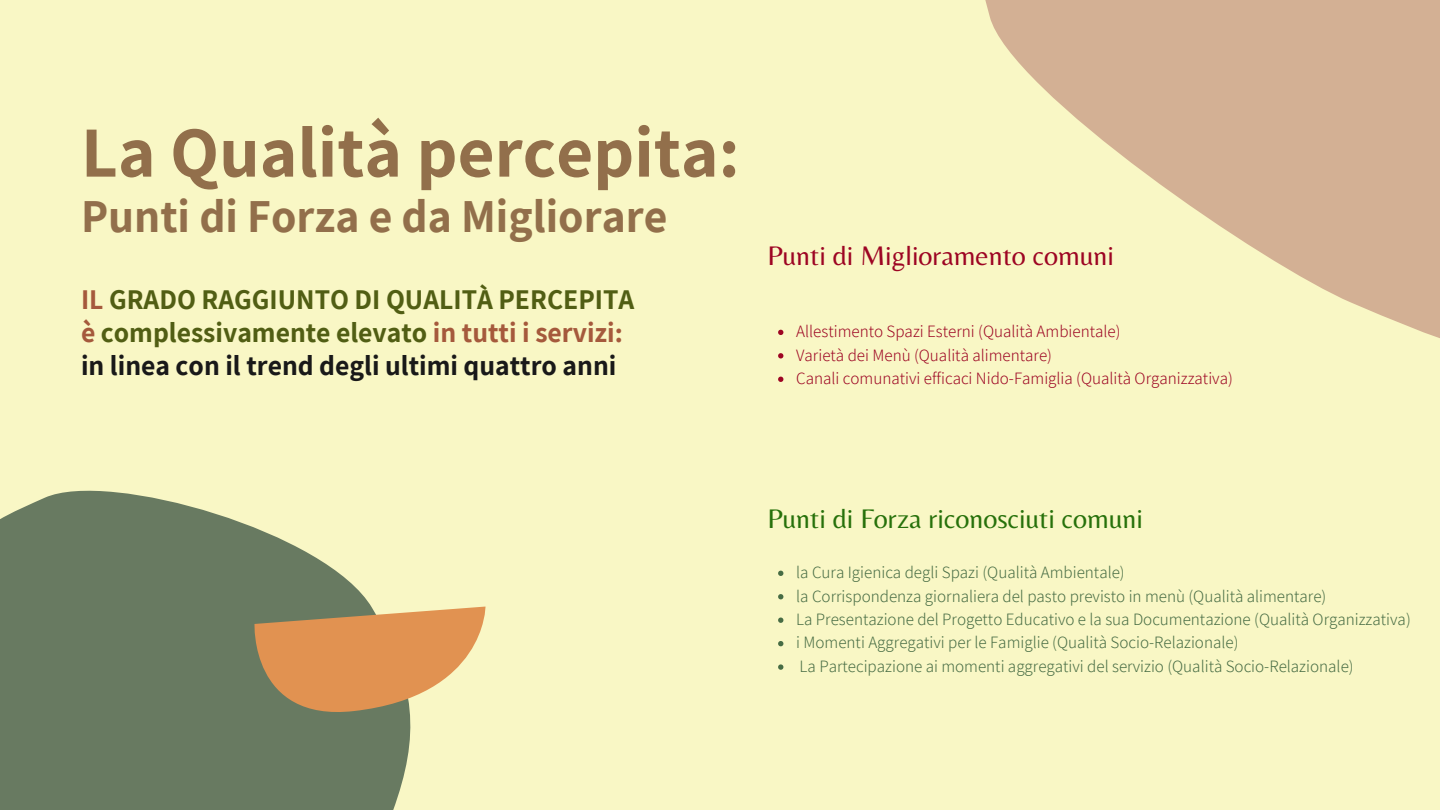
<style>
.page{position:relative;width:1440px;height:810px;background:#f9f7c5}
.page>*{position:absolute;margin:0;border:0;box-sizing:border-box;transform-origin:0 0}
.t1{font:700 72px "Assistant";color:#926f4b}
.t2{font:700 46px "Assistant";color:#926f4b}
.t3{font:28px "Belleza";color:#27710b}
.t4{font:28px "Belleza";color:#9d0523}
.t5{font:700 27.9px/33px "Assistant";color:#515e14}
.t6{font:300 16.9px "Assistant";color:#476c44}
.t7{font:300 16.9px "Assistant";color:#9d0523}
.s1{color:#a5593c}
.s2{color:#191919}
</style>
<div class="page">
<svg style="left:985px;top:0;width:455px;height:338px;fill:#d3b094"></svg>
<svg style="left:0;top:490px;width:411px;height:320px;background:#7d8c6f"></svg>
<svg style="left:250px;top:607px;width:235px;height:116px"></svg>
<svg style="left:778px;top:330px;width:5px;height:5px"></svg>
<svg style="left:778px;top:353px;width:5px;height:5px"></svg>
<svg style="left:778px;top:377px;width:5px;height:5px"></svg>
<svg style="left:778px;top:571px;width:5px;height:5px"></svg>
<svg style="left:778px;top:594px;width:5px;height:5px"></svg>
<svg style="left:778px;top:618px;width:5px;height:5px"></svg>
<svg style="left:778px;top:641px;width:5px;height:5px"></svg>
<svg style="left:778px;top:664px;width:5px;height:6px"></svg>
<p class="t1" style="left:81px;top:103px;width:660px">La Qualità percepita:</p>
<p class="t2" style="left:81px;top:185px;width:588px">Punti di Forza e da Migliorare</p>
<h3 class="t5" style="left:81px;top:283px;width:555px"><span class="s1">IL</span> GRADO RAGGIUNTO DI QUALITÀ PERCEPITA <span class="s1">è</span> complessivamente elevato <span class="s1">in tutti i servizi: </span><span class="s2">in linea con il trend degli ultimi quattro anni</span></h3>
<p class="t4" style="left:767px;top:239px;width:348px">Punti di Miglioramento comuni</p>
<h1 class="t7" style="left:796px;top:320px;width:326px">Allestimento Spazi Esterni (Qualità Ambientale)</h1>
<h3 class="t7" style="left:796px;top:343px;width:257px">Varietà dei Menù (Qualità alimentare)</h3>
<p class="t7" style="left:796px;top:367px;width:438px">Canali comunativi efficaci Nido-Famiglia (Qualità Organizzativa)</p>
<p class="t3" style="left:767px;top:502px;width:377px">Punti di Forza riconosciuti comuni</p>
<p class="t6" style="left:796px;top:561px;width:330px">la Cura Igienica degli Spazi (Qualità Ambientale)</p>
<h3 class="t6" style="left:796px;top:584px;width:532px">la Corrispondenza giornaliera del pasto previsto in menù (Qualità alimentare)</h3>
<p class="t6" style="left:796px;top:608px;width:616px">La Presentazione del Progetto Educativo e la sua Documentazione (Qualità Organizzativa)</p>
<p class="t6" style="left:796px;top:631px;width:444px">i Momenti Aggregativi per le Famiglie (Qualità Socio-Relazionale)</p>
<p class="t6" style="left:800px;top:655px;width:556px">La Partecipazione ai momenti aggregativi del servizio (Qualità Socio-Relazionale)</p>
</div>
